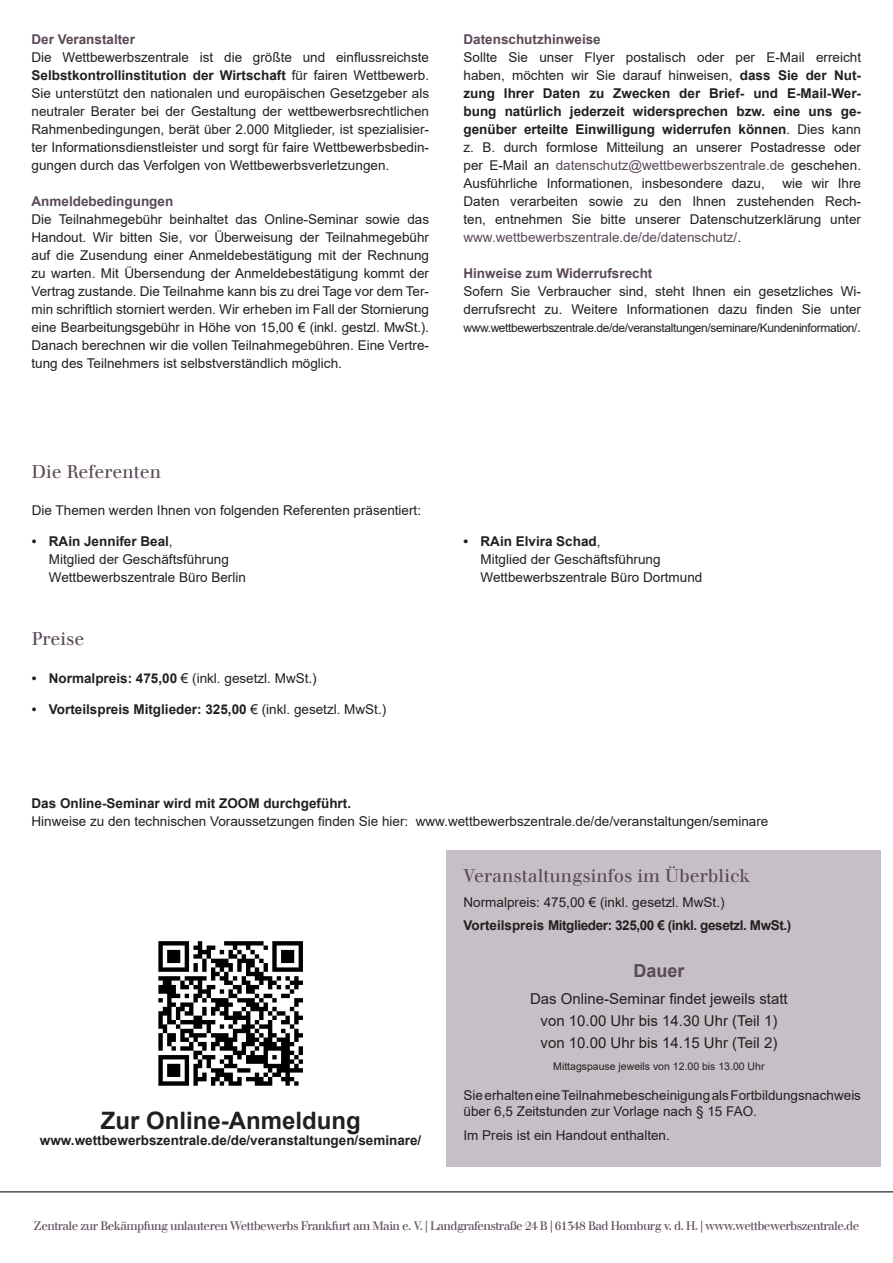
<style>
.page{position:relative;width:893px;height:1263px;background:#fff}
.page>*{position:absolute;margin:0;border:0;box-sizing:border-box;transform-origin:0 0}
.t1{font:700 24px "Arial";color:#231f20}
.t2{font:18px "Walbaum Com";color:#5a4958}
.t3{font:700 18px "Arial";color:#5a4958}
.t4{font:15px/22.2px "Arial";color:#231f20;text-align:center}
.t5{font:13.5px/18px "Arial";color:#231f20}
.t6{font:700 13.5px "Arial";color:#231f20}
.t7{font:700 13.5px "Arial";color:#5a4958}
.t8{font:700 13.5px "Arial";letter-spacing:-.03em;color:#231f20}
.t9{font:12px "Walbaum Com";letter-spacing:-.05em;color:#5a4958}
.t10{font:12px "Arial";letter-spacing:-.03em;color:#231f20}
.t11{font:10.5px "Arial";color:#231f20}
.s1{font-weight:700}
.s2{color:#5a4958}
.s3{font-size:13.5px}
.s4{font-weight:400}
</style>
<div class="page">
<div style="left:446px;top:850px;width:435px;height:316px;background:#c6bfc5"></div>
<hr style="left:0;top:1191px;width:893px;height:1px;background:#5a4958">
<svg style="left:158px;top:941px;width:145px;height:145px"></svg>
<p class="t7" style="left:32px;top:30px;width:105px">Der Veranstalter</p>
<p class="t5" style="left:32px;top:48px;width:399px;text-align:justify">Die Wettbewerbszentrale ist die größte und einflussreichste <span class="s1">Selbstkontrollinstitution der Wirtschaft</span> für fairen Wettbewerb.<br>Sie unterstützt den nationalen und europäischen Gesetzgeber als neutraler Berater bei der Gestaltung der wettbewerbsrechtlichen Rahmenbedingungen, berät über 2.000 Mitglieder, ist spezialisier&shy;ter Informationsdienstleister und sorgt für faire Wettbewerbsbedin&shy;gungen durch das Verfolgen von Wettbewerbsverletzungen.</p>
<p class="t7" style="left:32px;top:192px;width:143px">Anmeldebedingungen</p>
<p class="t5" style="left:32px;top:210px;width:399px;text-align:justify">Die Teilnahmegebühr beinhaltet das Online-Seminar sowie das Handout. Wir bitten Sie, vor Überweisung der Teilnahmegebühr auf die Zusendung einer Anmeldebestätigung mit der Rechnung zu warten. Mit Übersendung der Anmeldebestätigung kommt der Vertrag zustande. Die Teilnahme kann bis zu drei Tage vor dem Ter&shy;min schriftlich storniert werden. Wir erheben im Fall der Stornierung eine Bearbeitungsgebühr in Höhe von 15,00 € (inkl. gestzl. MwSt.).<br>Danach berechnen wir die vollen Teilnahmegebühren. Eine Vertre&shy;tung des Teilnehmers ist selbstverständlich möglich.</p>
<p class="t7" style="left:463px;top:30px;width:139px">Datenschutzhinweise</p>
<p class="t5" style="left:463px;top:48px;width:399px;text-align:justify">Sollte Sie unser Flyer postalisch oder per E-Mail erreicht haben, möchten wir Sie darauf hinweisen, <span class="s1">dass Sie der Nut&shy;zung Ihrer Daten zu Zwecken der Brief- und E-Mail-Wer&shy;bung natürlich jederzeit widersprechen bzw. eine uns ge&shy;genüber erteilte Einwilligung widerrufen können</span>. Dies kann z. B. durch formlose Mitteilung an unserer Postadresse oder per E-Mail an <span class="s2">datenschutz@wettbewerbszentrale.de</span> geschehen.<br>Ausführliche Informationen, insbesondere dazu,</p>
<p class="t5" style="left:463px;top:174px;width:399px;text-align:justify;text-indent:319px">wie wir Ihre Daten verarbeiten sowie zu den Ihnen zustehenden Rech&shy;ten, entnehmen Sie bitte unserer Datenschutzerklärung unter <span class="s2">www.wettbewerbszentrale.de/de/datenschutz/</span>.</p>
<p class="t7" style="left:463px;top:263px;width:190px">Hinweise zum Widerrufsrecht</p>
<p class="t5" style="left:463px;top:282px;width:399px">Sofern Sie Verbraucher sind, steht Ihnen ein gesetzliches Wi&shy;derrufsrecht zu. Weitere Informationen dazu finden Sie unter</p>
<p class="t10" style="left:463px;top:319px;width:399px">www.wettbewerbszentrale.de/de/veranstaltungen/seminare/Kundeninformation/<span class="s3">.</span></p>
<h2 class="t2" style="left:32px;top:461px;width:131px">Die Referenten</h2>
<p class="t5" style="left:32px;top:501px;width:391px">Die Themen werden Ihnen von folgenden Referenten präsentiert:</p>
<p class="t5" style="left:49px;top:532px;width:199px;text-indent:-17px"><span class="s1">• RAin Jennifer Beal</span>,<br>Mitglied der Geschäftsführung<br>Wettbewerbszentrale Büro Berlin</p>
<p class="t5" style="left:480px;top:532px;width:223px;text-indent:-17px"><span class="s1">• RAin Elvira Schad</span>,<br>Mitglied der Geschäftsführung<br>Wettbewerbszentrale Büro Dortmund</p>
<h2 class="t2" style="left:32px;top:627px;width:54px">Preise</h2>
<p class="t5" style="left:32px;top:669px;width:286px"><span class="s1">• Normalpreis: 475,00</span> € (inkl. gesetzl. MwSt.)</p>
<p class="t6" style="left:32px;top:699px;width:356px">• Vorteilspreis Mitglieder: 325,00 <span class="s4">€ (inkl. gesetzl. MwSt.)</span></p>
<p class="t6" style="left:32px;top:794px;width:321px">Das Online-Seminar wird mit ZOOM durchgeführt.</p>
<p class="t5" style="left:32px;top:812px;width:738px">Hinweise zu den technischen Voraussetzungen finden Sie hier: www.wettbewerbszentrale.de/de/veranstaltungen/seminare</p>
<h2 class="t2" style="left:463px;top:864px;width:288px">Veranstaltungsinfos im Überblick</h2>
<p class="t5" style="left:463px;top:893px;width:263px">Normalpreis: 475,00 € (inkl. gesetzl. MwSt.)</p>
<p class="t8" style="left:463px;top:916px;width:329px">Vorteilspreis Mitglieder: 325,00 € (inkl. gesetzl. MwSt.)</p>
<h1 class="t1" style="left:101px;top:1103px;width:262px">Zur Online-Anmeldung</h1>
<p class="t6" style="left:40px;top:1131px;width:383px">www.wettbewerbszentrale.de/de/veranstaltungen/seminare/</p>
<h2 class="t3" style="left:633px;top:958px;width:53px">Dauer</h2>
<p class="t4" style="left:530px;top:987px;width:259px">Das Online-Seminar findet jeweils statt von 10.00 Uhr bis 14.30 Uhr (Teil 1) von 10.00 Uhr bis 14.15 Uhr (Teil 2)</p>
<p class="t11" style="left:553px;top:1059px;width:213px">Mittagspause jeweils von 12.00 bis 13.00 Uhr</p>
<p class="t5" style="left:463px;top:1086px;width:399px;line-height:16.2px">Sie erhalten eine Teilnahmebescheinigung als Fortbildungsnachweis über 6,5 Zeitstunden zur Vorlage nach § 15 FAO.</p>
<p class="t5" style="left:463px;top:1126px;width:208px">Im Preis ist ein Handout enthalten.</p>
<p class="t9" style="left:33px;top:1219px;width:827px">Zentrale zur Bekämpfung unlauteren Wettbewerbs Frankfurt am Main e. V. | Landgrafenstraße 24 B | 61348 Bad Homburg v. d. H. | www.wettbewerbszentrale.de</p>
</div>
